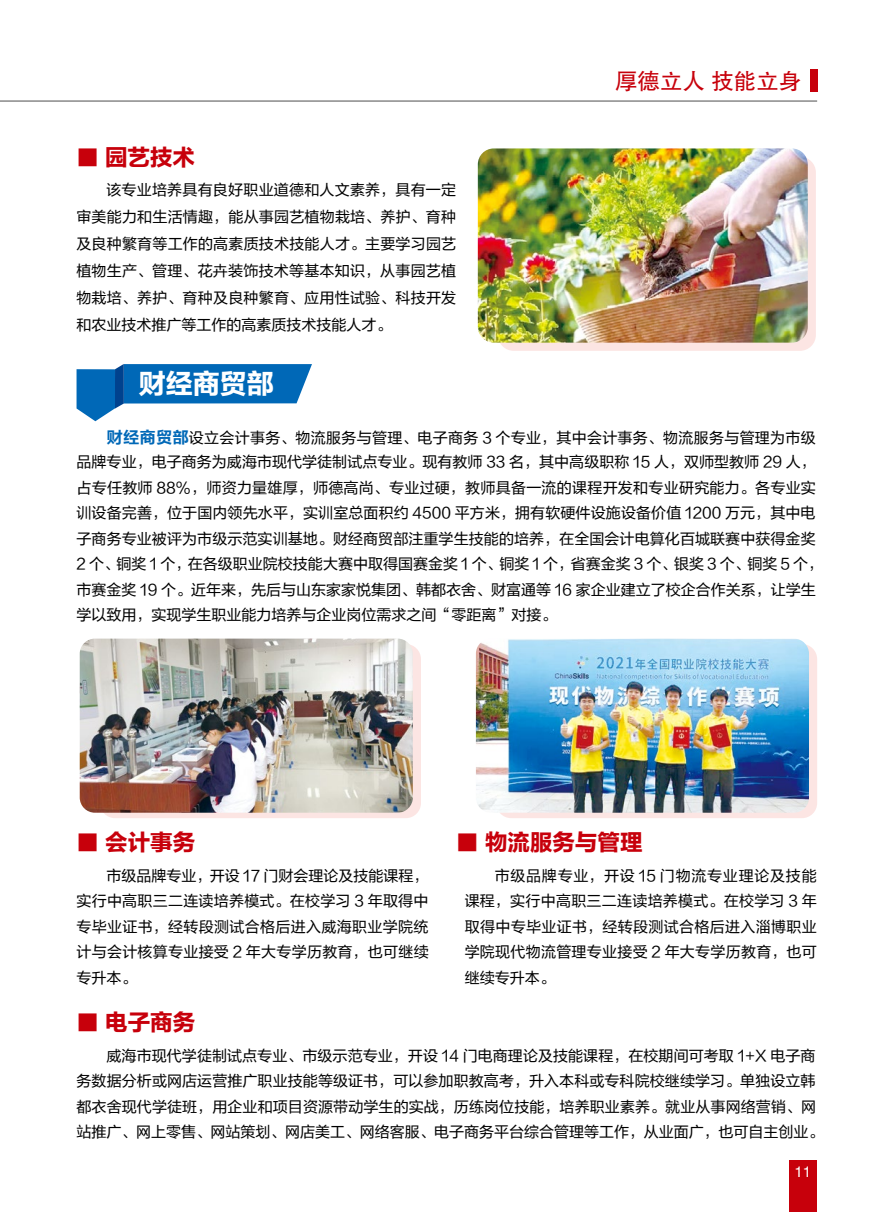
<style>
.page{position:relative;width:893px;height:1212px;background:#fff}
.page>*{position:absolute;margin:0;border:0;box-sizing:border-box;transform-origin:0 0}
.t1{font:27px "FZLTDHK WHBY GBK1 0";color:#fff}
.t2{font:22.5px "FZLTDHK WHBY GBK1 0";color:#c7000b}
.t3{font:22.5px "FZHTJW GB1 0";color:#c7000b}
.t4{font:15px/25.5px "FZLTHK WHBY GBK1 0";letter-spacing:.005em;color:#000;text-align:justify}
.t5{font:15px "FZHTJW GB1 0";color:#fff}
.s1{font-family:"FZLTCHK GBK1 0";font-size:16.5px;color:#0068b7}
</style>
<div class="page">
<div style="left:810px;top:70px;width:7px;height:22px;background:#c7000b"></div>
<hr style="left:0;top:100px;width:817px;height:2px;background:#898989">
<div style="left:789px;top:1160px;width:28px;height:52px;background:#c7000b"></div>
<div style="left:498px;top:157px;width:318px;height:194px;background:#fce5e3;border-radius:16px"></div>
<img style="left:478px;top:148px;width:330px;height:195px">
<svg style="left:77px;top:364px;width:235px;height:57px"></svg>
<div style="left:100px;top:644px;width:321px;height:174px;background:#fce5e3;border-radius:15px"></div>
<div style="left:496px;top:644px;width:321px;height:174px;background:#fce5e3;border-radius:15px"></div>
<img style="left:80px;top:639px;width:333px;height:174px">
<img style="left:476px;top:639px;width:333px;height:174px">
<h2 class="t2" style="left:76px;top:145px;width:120px">■ 园艺技术</h2>
<p class="t4" style="left:76px;top:176px;width:381px;line-height:27px;text-indent:30px">该专业培养具有良好职业道德和人文素养，具有一定审美能力和生活情趣，能从事园艺植物栽培、养护、育种及良种繁育等工作的高素质技术技能人才。主要学习园艺植物生产、管理、花卉装饰技术等基本知识，从事园艺植物栽培、养护、育种及良种繁育、应用性试验、科技开发和农业技术推广等工作的高素质技术技能人才。</p>
<h1 class="t1" style="left:139px;top:369px;width:136px">财经商贸部</h1>
<h2 class="t3" style="left:615px;top:69px;width:188px">厚德立人 技能立身</h2>
<p class="t4" style="left:77px;top:425px;width:748px;text-align:left;text-indent:30px"><span class="s1">财经商贸部</span>设立会计事务、物流服务与管理、电子商务 3 个专业，其中会计事务、物流服务与管理为市级品牌专业，电子商务为威海市现代学徒制试点专业。现有教师 33 名，其中高级职称 15 人，双师型教师 29 人，占专任教师 88%，师资力量雄厚，师德高尚、专业过硬，教师具备一流的课程开发和专业研究能力。各专业实训设备完善，位于国内领先水平，实训室总面积约 4500 平方米，拥有软硬件设施设备价值 1200 万元，其中电子商务专业被评为市级示范实训基地。财经商贸部注重学生技能的培养，在全国会计电算化百城联赛中获得金奖2 个、铜奖 1 个，在各级职业院校技能大赛中取得国赛金奖 1 个、铜奖 1 个，省赛金奖 3 个、银奖 3 个、铜奖 5 个，市赛金奖 19 个。近年来，先后与山东家家悦集团、韩都衣舍、财富通等 16 家企业建立了校企合作关系，让学生学以致用，实现学生职业能力培养与企业岗位需求之间“零距离”对接。</p>
<h2 class="t2" style="left:77px;top:830px;width:120px">■ 会计事务</h2>
<p class="t4" style="left:77px;top:863px;width:354px;text-indent:30px">市级品牌专业，开设 17 门财会理论及技能课程，实行中高职三二连读培养模式。在校学习 3 年取得中专毕业证书，经转段测试合格后进入威海职业学院统计与会计核算专业接受 2 年大专学历教育，也可继续专升本。</p>
<h2 class="t2" style="left:77px;top:1010px;width:120px">■ 电子商务</h2>
<h2 class="t2" style="left:456px;top:830px;width:188px">■ 物流服务与管理</h2>
<p class="t4" style="left:465px;top:863px;width:354px;text-indent:30px">市级品牌专业，开设 15 门物流专业理论及技能课程，实行中高职三二连读培养模式。在校学习 3 年取得中专毕业证书，经转段测试合格后进入淄博职业学院现代物流管理专业接受 2 年大专学历教育，也可继续专升本。</p>
<p class="t4" style="left:77px;top:1043px;width:748px;text-align:left;text-indent:30px">威海市现代学徒制试点专业、市级示范专业，开设 14 门电商理论及技能课程，在校期间可考取 1+X 电子商务数据分析或网店运营推广职业技能等级证书，可以参加职教高考，升入本科或专科院校继续学习。单独设立韩都衣舍现代学徒班，用企业和项目资源带动学生的实战，历练岗位技能，培养职业素养。就业从事网络营销、网站推广、网上零售、网站策划、网店美工、网络客服、电子商务平台综合管理等工作，从业面广，也可自主创业。</p>
<p class="t5" style="left:795px;top:1164px;width:18px">11</p>
</div>
